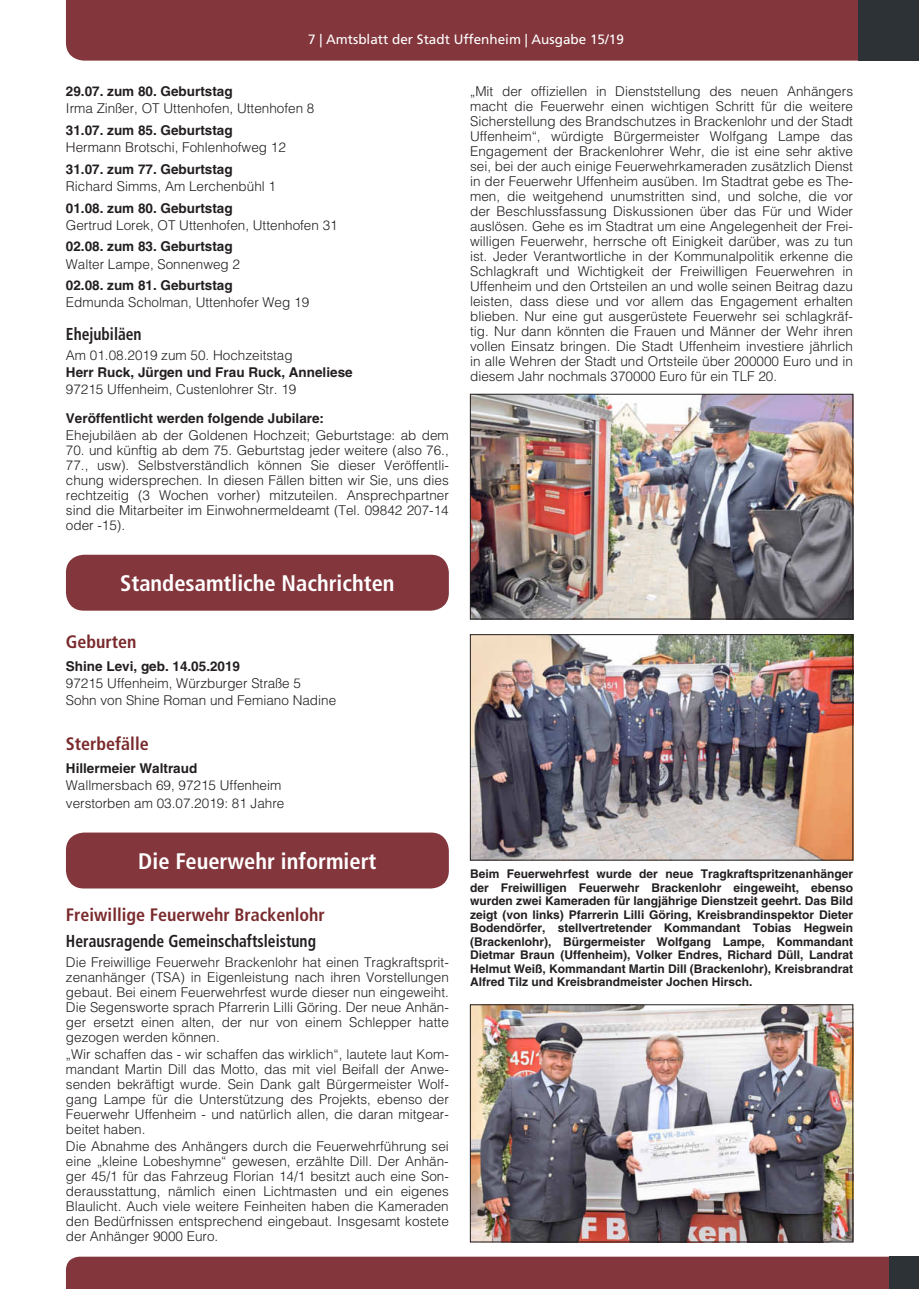
<style>
.page{position:relative;width:919px;height:1289px;background:#fff}
.page>*{position:absolute;margin:0;border:0;box-sizing:border-box;transform-origin:0 0}
.t1{font:700 condensed 22.5px "Frutiger LT";color:#fff}
.t2{font:700 condensed 18px "Frutiger LT";color:#7a2a2d}
.t3{font:700 condensed 17.25px "Frutiger LT";color:#231f20;scale:.9 1}
.t4{font:300 13.5px/15px "Helvetica LT";color:#231f20;text-align:justify}
.t5{font:700 13.5px "Helvetica LT";color:#231f20}
.t6{font:13.5px "Frutiger LT";color:#fff}
.t7{font:700 12px/13.5px "Helvetica LT";color:#231f20;text-align:justify}
</style>
<div class="page">
<div style="left:66px;top:1256px;width:823px;height:32px;background:#83363c"></div>
<div style="left:889px;top:1256px;width:29px;height:32px;background:#2c3235"></div>
<div style="left:66px;top:0;width:792px;height:61px;background:#83363c"></div>
<div style="left:858px;top:0;width:60px;height:61px;background:#2c3235"></div>
<img style="left:472px;top:396px;width:379px;height:221px">
<div style="left:470px;top:394px;width:383px;height:225px;border:1px solid #231f20"></div>
<img style="left:472px;top:636px;width:379px;height:222px">
<div style="left:470px;top:634px;width:383px;height:226px;border:1px solid #231f20"></div>
<img style="left:472px;top:1006px;width:379px;height:234px">
<div style="left:470px;top:1004px;width:383px;height:238px;border:1px solid #231f20"></div>
<div style="left:66px;top:554px;width:383px;height:56px;background:#83363c;border-radius:18px"></div>
<div style="left:66px;top:832px;width:383px;height:56px;background:#83363c;border-radius:18px"></div>
<p class="t6" style="left:308px;top:32px;width:317px">7 | Amtsblatt der Stadt Uffenheim | Ausgabe 15/19</p>
<p class="t4" style="left:470px;top:83px;width:384px">„Mit der offiziellen in Dienststellung des neuen Anhängers macht die Feuerwehr einen wichtigen Schritt für die weitere Sicherstellung des Brandschutzes in Brackenlohr und der Stadt Uffenheim“, würdigte Bürgermeister Wolfgang Lampe das Engagement der Brackenlohrer Wehr, die ist eine sehr aktive sei, bei der auch einige Feuerwehrkameraden zusätzlich Dienst in der Feuerwehr Uffenheim ausüben. Im Stadtrat gebe es The&shy;men, die weitgehend unumstritten sind, und solche, die vor der Beschlussfassung Diskussionen über das Für und Wider auslösen. Gehe es im Stadtrat um eine Angelegenheit der Frei&shy;willigen Feuerwehr, herrsche oft Einigkeit darüber, was zu tun ist. Jeder Verantwortliche in der Kommunalpolitik erkenne die Schlagkraft und Wichtigkeit der Freiwilligen Feuerwehren in Uffenheim und den Ortsteilen an und wolle seinen Beitrag dazu leisten, dass diese und vor allem das Engagement erhalten blieben. Nur eine gut ausgerüstete Feuerwehr sei schlagkräf&shy;tig. Nur dann könnten die Frauen und Männer der Wehr ihren vollen Einsatz bringen. Die Stadt Uffenheim investiere jährlich in alle Wehren der Stadt und Ortsteile über 200000 Euro und in diesem Jahr nochmals 370000 Euro für ein TLF 20.</p>
<p class="t5" style="left:66px;top:83px;width:168px">29.07. zum 80. Geburtstag</p>
<p class="t4" style="left:66px;top:101px;width:250px">Irma Zinßer, OT Uttenhofen, Uttenhofen 8</p>
<p class="t5" style="left:66px;top:122px;width:168px">31.07. zum 85. Geburtstag</p>
<p class="t4" style="left:66px;top:139px;width:221px">Hermann Brotschi, Fohlenhofweg 12</p>
<p class="t5" style="left:66px;top:161px;width:168px">31.07. zum 77. Geburtstag</p>
<p class="t4" style="left:66px;top:178px;width:212px">Richard Simms, Am Lerchenbühl 1</p>
<p class="t5" style="left:66px;top:199px;width:168px">01.08. zum 80. Geburtstag</p>
<p class="t4" style="left:66px;top:217px;width:273px">Gertrud Lorek, OT Uttenhofen, Uttenhofen 31</p>
<p class="t5" style="left:66px;top:238px;width:168px">02.08. zum 83. Geburtstag</p>
<p class="t4" style="left:66px;top:256px;width:176px">Walter Lampe, Sonnenweg 2</p>
<p class="t5" style="left:66px;top:277px;width:168px">02.08. zum 81. Geburtstag</p>
<p class="t4" style="left:66px;top:295px;width:245px">Edmunda Scholman, Uttenhofer Weg 19</p>
<p class="t3" style="left:66px;top:324px;width:86px">Ehejubiläen</p>
<p class="t4" style="left:66px;top:347px;width:228px">Am 01. 08. 2019 zum 50. Hochzeitstag</p>
<p class="t5" style="left:66px;top:364px;width:288px">Herr Ruck, Jürgen und Frau Ruck, Anneliese</p>
<p class="t4" style="left:66px;top:381px;width:232px">97215 Uffenheim, Custenlohrer Str. 19</p>
<p class="t5" style="left:66px;top:409px;width:260px">Veröffentlicht werden folgende Jubilare:</p>
<p class="t4" style="left:66px;top:427px;width:384px">Ehejubiläen ab der Goldenen Hochzeit; Geburtstage: ab dem</p>
<p class="t4" style="left:66px;top:442px;width:384px">70. und künftig ab dem 75. Geburtstag jeder weitere (also 76. ,</p>
<p class="t4" style="left:66px;top:457px;width:384px">77. , usw). Selbstverständlich können Sie dieser Veröffentli&shy;chung widersprechen. In diesen Fällen bitten wir Sie, uns dies rechtzeitig (3 Wochen vorher) mitzuteilen. Ansprechpartner sind die Mitarbeiter im Einwohnermeldeamt (Tel. 09842 207-14 oder -15).</p>
<h1 class="t1" style="left:120px;top:570px;width:276px">Standesamtliche Nachrichten</h1>
<h2 class="t2" style="left:66px;top:630px;width:72px">Geburten</h2>
<p class="t5" style="left:66px;top:658px;width:176px">Shine Levi, geb. 14.05.2019</p>
<p class="t4" style="left:66px;top:674px;width:272px;line-height:17.1px">97215 Uffenheim, Würzburger Straße 5<br>Sohn von Shine Roman und Femiano Nadine</p>
<h2 class="t2" style="left:66px;top:732px;width:84px">Sterbefälle</h2>
<p class="t5" style="left:66px;top:760px;width:133px">Hillermeier Waltraud</p>
<p class="t4" style="left:66px;top:777px;width:220px;line-height:17.1px">Wallmersbach 69, 97215 Uffenheim verstorben am 03.07. 2019: 81 Jahre</p>
<h1 class="t1" style="left:138px;top:847px;width:240px">Die Feuerwehr informiert</h1>
<h2 class="t2" style="left:66px;top:903px;width:260px">Freiwillige Feuerwehr Brackenlohr</h2>
<p class="t3" style="left:66px;top:931px;width:279px">Herausragende Gemeinschaftsleistung</p>
<p class="t4" style="left:66px;top:954px;width:384px;text-align:left">Die Freiwillige Feuerwehr Brackenlohr hat einen Tragkraftsprit&shy;zenanhänger (TSA) in Eigenleistung nach ihren Vorstellungen gebaut. Bei einem Feuerwehrfest wurde dieser nun eingeweiht.<br>Die Segensworte sprach Pfarrerin Lilli Göring. Der neue Anhän&shy;ger ersetzt einen alten, der nur von einem Schlepper hatte gezogen werden können.</p>
<p class="t4" style="left:66px;top:1046px;width:384px">„Wir schaffen das - wir schaffen das wirklich“, lautete laut Kom&shy;mandant Martin Dill das Motto, das mit viel Beifall der Anwe&shy;senden bekräftigt wurde. Sein Dank galt Bürgermeister Wolf&shy;gang Lampe für die Unterstützung des Projekts, ebenso der Feuerwehr Uffenheim - und natürlich allen, die daran mitgear&shy;beitet haben.</p>
<p class="t4" style="left:66px;top:1138px;width:384px">Die Abnahme des Anhängers durch die Feuerwehrführung sei eine „kleine Lobeshymne“ gewesen, erzählte Dill. Der Anhän&shy;ger 45/1 für das Fahrzeug Florian 14/1 besitzt auch eine Son&shy;derausstattung, nämlich einen Lichtmasten und ein eigenes Blaulicht. Auch viele weitere Feinheiten haben die Kameraden den Bedürfnissen entsprechend eingebaut. Insgesamt kostete der Anhänger 9000 Euro.</p>
<p class="t7" style="left:470px;top:867px;width:384px">Beim Feuerwehrfest wurde der neue Tragkraftspritzenanhänger der Freiwilligen Feuerwehr Brackenlohr eingeweiht, ebenso wurden zwei Kameraden für langjährige Dienstzeit geehrt. Das Bild zeigt (von links) Pfarrerin Lilli Göring, Kreisbrandinspektor Dieter Bodendörfer, stellvertretender Kommandant Tobias Hegwein (Brackenlohr), Bürgermeister Wolfgang Lampe, Kommandant Dietmar Braun (Uffenheim), Volker Endres, Richard Düll, Landrat Helmut Weiß, Kommandant Martin Dill (Brackenlohr), Kreisbrandrat Alfred Tilz und Kreisbrandmeister Jochen Hirsch.</p>
</div>
